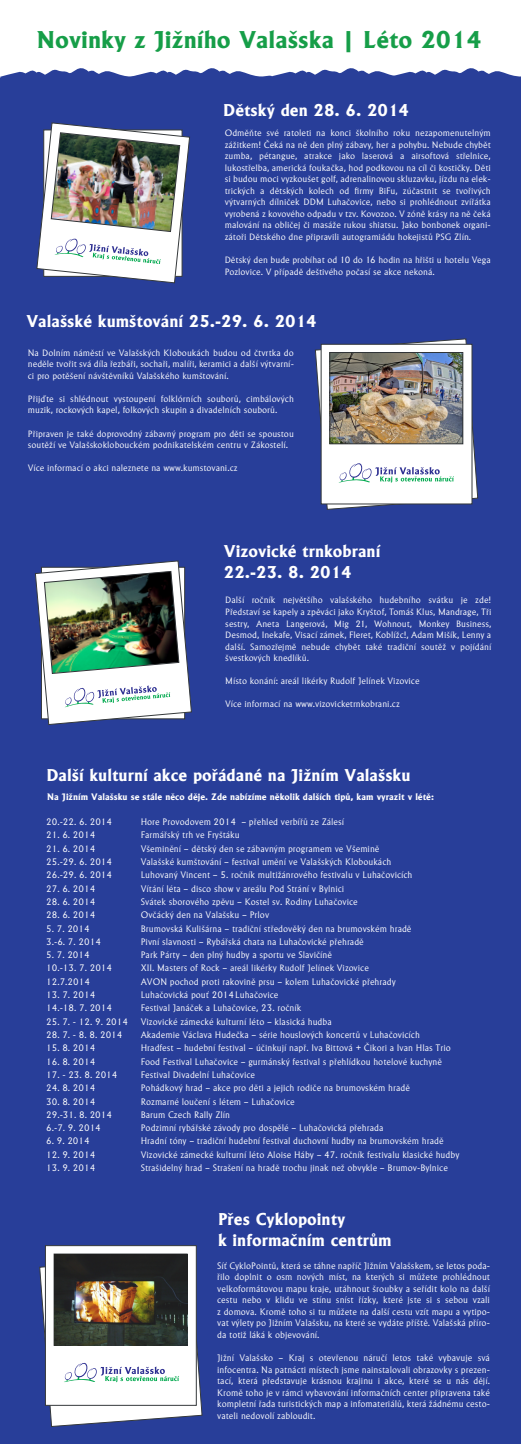
<style>
.page{position:relative;width:521px;height:1444px;background:#fff}
.page>*{position:absolute;margin:0;border:0;box-sizing:border-box;transform-origin:0 0}
.t1{font:700 25.38px "Albius TOT";color:#169e48}
.t2{font:700 17.85px/21px "Albius TOT";color:#fff}
.t3{font:300 9.8px/11.5px "Albius TOT";color:#fff;text-align:justify}
.t4{font:700 9.8px "Albius TOT";color:#fff}
.t5{font:300 9.62px/11.5px "Albius TOT";color:#fff;text-align:justify}
.s1{font-size:9.8px}
</style>
<div class="page">
<div style="left:0;top:78px;width:521px;height:1366px;background:#283e99"></div>
<img style="left:36px;top:122px;width:154px;height:162px">
<svg style="left:315px;top:338px;width:164px;height:172px"></svg>
<img style="left:332px;top:354px;width:129px;height:88px">
<div style="left:330px;top:352px;width:133px;height:92px;border:1px solid #303437"></div>
<img style="left:35px;top:560px;width:157px;height:165px">
<svg style="left:45px;top:1245px;width:152px;height:160px;background:#cacbcc"></svg>
<img style="left:39px;top:1255px;width:164px;height:172px">
<svg style="left:0;top:68px;width:521px;height:10px"></svg>
<h1 class="t1" style="left:37px;top:25px;width:446px">Novinky z Jižního Valašska | Léto 2014</h1>
<h2 class="t2" style="left:223px;top:100px;width:187px">Dětský den 28. 6. 2014</h2>
<p class="t5" style="left:225px;top:127px;width:268px">Odměňte své ratoleti na konci školního roku nezapomenutelným zážitkem! Čeká na ně den plný zábavy, her a pohybu. Nebude chybět zumba, pétangue, atrakce jako laserová a airsoftová střelnice, lukostřelba, americká foukačka, hod podkovou na cíl či kostičky. Děti si budou moci vyzkoušet golf, adrenalinovou skluzavku, jízdu na elek&shy;trických a dětských kolech od firmy BiFu, zúčastnit se tvořivých výtvarných dílniček DDM Luhačovice, nebo si prohlédnout zvířátka vyrobená z kovového odpadu v tzv. Kovozoo. V zóně krásy na ně čeká malování na obličej či masáže rukou shiatsu. Jako bonbonek organi&shy;zátoři Dětského dne připravili autogramiádu hokejistů PSG Zlín.</p>
<p class="t5" style="left:225px;top:254px;width:267px">Dětský den bude probíhat od 10 do 16 hodin na hřišti u hotelu Vega<br>Pozlovice. V případě deštivého počasí se akce nekoná.</p>
<h2 class="t2" style="left:26px;top:311px;width:292px">Valašské kumštování 25.-29. 6. 2014</h2>
<p class="t5" style="left:28px;top:347px;width:268px">Na Dolním náměstí ve Valašských Kloboukách budou od čtvrtka do neděle tvořit svá díla řezbáři, sochaři, malíři, keramici a další výtvarní&shy;ci pro potěšení návštěvníků Valašského kumštování.</p>
<p class="t5" style="left:28px;top:393px;width:267px">Přijďte si shlédnout vystoupení folklórních souborů, cimbálových muzik, rockových kapel, folkových skupin a divadelních souborů.</p>
<p class="t5" style="left:28px;top:428px;width:268px">Připraven je také doprovodný zábavný program pro děti se spoustou soutěží ve Valašskoklobouckém podnikatelském centru v Zákostelí.</p>
<p class="t5" style="left:28px;top:462px;width:211px">Více informací o akci naleznete na www.kumstovani.cz</p>
<h2 class="t2" style="left:224px;top:541px;width:158px">Vizovické trnkobraní<br>22.-23. 8. 2014</h2>
<p class="t5" style="left:225px;top:594px;width:268px">Další ročník největšího valašského hudebního svátku je zde!<br>Představí se kapely a zpěváci jako Kryštof, Tomáš Klus, Mandrage, Tři sestry, Aneta Langerová, Mig 21, Wohnout, Monkey Business, Desmod, Inekafe, Visací zámek, Fleret, Koblížc!, Adam Mišík, Lenny a další. Samozřejmě nebude chybět také tradiční soutěž v pojídání švestkových knedlíků.</p>
<p class="t5" style="left:225px;top:675px;width:196px">Místo konání: areál likérky Rudolf Jelínek Vizovice</p>
<p class="t5" style="left:225px;top:698px;width:176px">Více informací na www.vizovicketrnkobrani.cz</p>
<h2 class="t2" style="left:47px;top:765px;width:365px">Další kulturní akce pořádané na Jižním Valašsku</h2>
<p class="t4" style="left:47px;top:791px;width:388px">Na Jižním Valašsku se stále něco děje. Zde nabízíme několik dalších tipů, kam vyrazit v létě:</p>
<p class="t3" style="left:46px;top:816px;width:67px">20.-22. 6. 2014</p>
<p class="t3" style="left:141px;top:816px;width:205px">Hore Provodovem 2014 – přehled verbířů ze Zálesí</p>
<p class="t3" style="left:46px;top:829px;width:51px">21. 6. 2014</p>
<p class="t3" style="left:141px;top:829px;width:100px">Farmářský trh ve Fryštáku</p>
<p class="t3" style="left:46px;top:843px;width:51px">21. 6. 2014</p>
<p class="t3" style="left:141px;top:843px;width:240px">Všeminění – dětský den se zábavným programem ve Všemině</p>
<p class="t3" style="left:46px;top:856px;width:67px">25.-29. 6. 2014</p>
<p class="t3" style="left:141px;top:856px;width:252px">Valašské kumštování – festival umění ve Valašských Kloboukách</p>
<p class="t3" style="left:46px;top:869px;width:67px">26.-29. 6. 2014</p>
<p class="t3" style="left:141px;top:869px;width:273px">Luhovaný Vincent – 5. ročník multižánrového festivalu v Luhačovicích</p>
<p class="t3" style="left:46px;top:882px;width:51px">27. 6. 2014</p>
<p class="t3" style="left:141px;top:882px;width:205px">Vítání léta – disco show v areálu Pod Strání v Bylnici</p>
<p class="t3" style="left:46px;top:896px;width:51px">28. 6. 2014</p>
<p class="t3" style="left:141px;top:896px;width:219px">Svátek sborového zpěvu – Kostel sv. Rodiny Luhačovice</p>
<p class="t3" style="left:46px;top:909px;width:51px">28. 6. 2014</p>
<p class="t3" style="left:141px;top:909px;width:130px">Ovčácký den na Valašsku – Prlov</p>
<p class="t3" style="left:46px;top:922px;width:45px">5. 7. 2014</p>
<p class="t3" style="left:141px;top:922px;width:272px">Brumovská Kulišárna – tradiční středověký den na brumovském hradě</p>
<p class="t3" style="left:46px;top:936px;width:56px">3.-6. 7. 2014</p>
<p class="t3" style="left:141px;top:936px;width:225px">Pivní slavnosti – Rybářská chata na Luhačovické přehradě</p>
<p class="t3" style="left:46px;top:949px;width:45px">5. 7. 2014</p>
<p class="t3" style="left:141px;top:949px;width:193px">Park Párty – den plný hudby a sportu ve Slavičíně</p>
<p class="t3" style="left:46px;top:962px;width:67px">10.-13. 7. 2014</p>
<p class="t5" style="left:141px;top:962px;width:230px"><span class="s1">XII. Masters of Rock –</span> areál likérky Rudolf Jelínek Vizovice</p>
<p class="t3" style="left:46px;top:976px;width:45px">12.7.2014</p>
<p class="t3" style="left:141px;top:976px;width:257px">AVON pochod proti rakovině prsu – kolem Luhačovické přehrady</p>
<p class="t3" style="left:46px;top:989px;width:51px">13. 7. 2014</p>
<p class="t3" style="left:141px;top:989px;width:139px">Luhačovická pouť 2014 Luhačovice</p>
<p class="t3" style="left:46px;top:1002px;width:67px">14.-18. 7. 2014</p>
<p class="t3" style="left:141px;top:1002px;width:162px">Festival Janáček a Luhačovice, 23. ročník</p>
<p class="t3" style="left:46px;top:1015px;width:83px">25. 7. - 12. 9. 2014</p>
<p class="t3" style="left:141px;top:1015px;width:193px">Vizovické zámecké kulturní léto – klasická hudba</p>
<p class="t3" style="left:46px;top:1029px;width:78px">28. 7. - 8. 8. 2014</p>
<p class="t3" style="left:141px;top:1029px;width:281px">Akademie Václava Hudečka – série houslových koncertů v Luhačovicích</p>
<p class="t3" style="left:46px;top:1042px;width:51px">15. 8. 2014</p>
<p class="t3" style="left:141px;top:1042px;width:312px">Hradfest – hudební festival – účinkují např. Iva Bittová + Čikori a Ivan Hlas Trio</p>
<p class="t3" style="left:46px;top:1055px;width:51px">16. 8. 2014</p>
<p class="t3" style="left:141px;top:1055px;width:303px">Food Festival Luhačovice – gurmánský festival s přehlídkou hotelové kuchyně</p>
<p class="t3" style="left:46px;top:1069px;width:73px">17. - 23. 8. 2014</p>
<p class="t3" style="left:141px;top:1069px;width:116px">Festival Divadelní Luhačovice</p>
<p class="t3" style="left:46px;top:1082px;width:51px">24. 8. 2014</p>
<p class="t3" style="left:141px;top:1082px;width:271px">Pohádkový hrad – akce pro děti a jejich rodiče na brumovském hradě</p>
<p class="t3" style="left:46px;top:1095px;width:51px">30. 8. 2014</p>
<p class="t3" style="left:141px;top:1095px;width:155px">Rozmarné loučení s létem – Luhačovice</p>
<p class="t3" style="left:46px;top:1109px;width:67px">29.-31. 8. 2014</p>
<p class="t3" style="left:141px;top:1109px;width:91px">Barum Czech Rally Zlín</p>
<p class="t3" style="left:46px;top:1122px;width:56px">6.-7. 9. 2014</p>
<p class="t3" style="left:141px;top:1122px;width:244px">Podzimní rybářské závody pro dospělé – Luhačovická přehrada</p>
<p class="t3" style="left:46px;top:1135px;width:45px">6. 9. 2014</p>
<p class="t3" style="left:141px;top:1135px;width:304px">Hradní tóny – tradiční hudební festival duchovní hudby na brumovském hradě</p>
<p class="t3" style="left:46px;top:1148px;width:51px">12. 9. 2014</p>
<p class="t3" style="left:141px;top:1148px;width:320px">Vizovické zámecké kulturní léto Aloise Háby – 47. ročník festivalu klasické hudby</p>
<p class="t3" style="left:46px;top:1162px;width:51px">13. 9. 2014</p>
<p class="t3" style="left:141px;top:1162px;width:309px">Strašidelný hrad – Strašení na hradě trochu jinak než obvykle – Brumov-Bylnice</p>
<h2 class="t2" style="left:218px;top:1208px;width:175px">Přes Cyklopointy<br>k informačním centrům</h2>
<p class="t3" style="left:217px;top:1259px;width:274px">Síť CykloPointů, která se táhne napříč Jižním Valašskem, se letos poda&shy;řilo doplnit o osm nových míst, na kterých si můžete prohlédnout velkoformátovou mapu kraje, utáhnout šroubky a seřídit kolo na další cestu nebo v klidu ve stínu sníst řízky, které jste si s sebou vzali z domova. Kromě toho si tu můžete na další cestu vzít mapu a vytipo&shy;vat výlety po Jižním Valašsku, na které se vydáte příště. Valašská příro&shy;da totiž láká k objevování.</p>
<p class="t3" style="left:217px;top:1352px;width:274px">Jižní Valašsko – Kraj s otevřenou náručí letos také vybavuje svá infocentra. Na patnácti místech jsme nainstalovali obrazovky s prezen&shy;tací, která představuje krásnou krajinu i akce, které se u nás dějí.<br>Kromě toho je v rámci vybavování informačních center připravena také kompletní řada turistických map a infomateriálů, která žádnému cesto&shy;vateli nedovolí zabloudit.</p>
</div>
